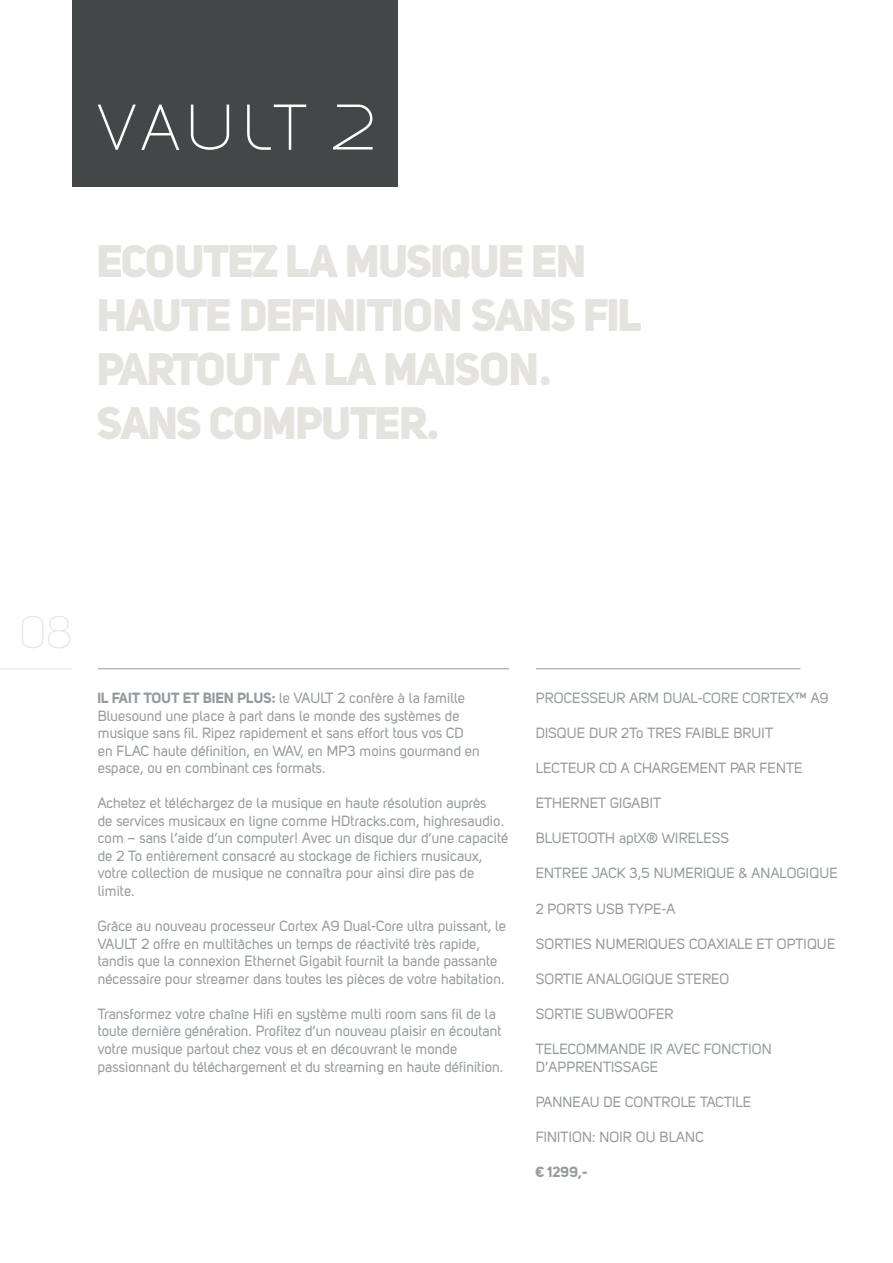
<style>
.page{position:relative;width:893px;height:1263px;background:#fff}
.page>*{position:absolute;margin:0;border:0;box-sizing:border-box;transform-origin:0 0}
.t1{font:45.15px "Uni Sans Thin";color:#e4e3de}
.t2{font:45px/54px "Uni Sans Heavy";letter-spacing:-.035em;color:#e4e3de}
.t3{font:14.7px/17.5px "Uni Sans Regular";color:#939b9e}
.t4{font:14.7px "Uni Sans Bold";color:#939b9e}
.s1{font-family:"Uni Sans Bold"}
</style>
<div class="page">
<div style="left:72px;top:0;width:325px;height:187px;background:#444747"></div>
<hr style="left:536px;top:668px;width:264px;height:1px;background:#939b9e">
<hr style="left:98px;top:668px;width:411px;height:1px;background:#939b9e">
<hr style="left:0;top:668px;width:72px;height:1px;background:#e4e3de">
<svg style="left:98px;top:105px;width:81px;height:45px"></svg>
<svg style="left:247px;top:105px;width:59px;height:45px"></svg>
<svg style="left:191px;top:105px;width:38px;height:45px"></svg>
<svg style="left:333px;top:105px;width:40px;height:44px"></svg>
<h2 class="t2" style="left:98px;top:234px;width:546px">ECOUTEZ LA MUSIQUE EN<br>HAUTE DEFINITION SANS FIL<br>PARTOUT A LA MAISON.<br>SANS COMPUTER.</h2>
<h1 class="t1" style="left:19px;top:607px;width:55px">08</h1>
<p class="t3" style="left:98px;top:689px;width:384px"><span class="s1">IL FAIT TOUT ET BIEN PLUS:</span> le VAULT 2 confère à la famille Bluesound une place à part dans le monde des systèmes de musique sans fil. Ripez rapidement et sans effort tous vos CD en FLAC haute définition, en WAV, en MP3 moins gourmand en espace, ou en combinant ces formats.</p>
<p class="t3" style="left:98px;top:794px;width:412px">Achetez et téléchargez de la musique en haute résolution auprès<br>de services musicaux en ligne comme HDtracks.com, highresaudio. com – sans l’aide d’un computer! Avec un disque dur d’une capacité de 2 To entièrement consacré au stockage de fichiers musicaux, votre collection de musique ne connaîtra pour ainsi dire pas de limite.</p>
<p class="t3" style="left:98px;top:917px;width:410px">Grâce au nouveau processeur Cortex A9 Dual-Core ultra puissant, le VAULT 2 offre en multitâches un temps de réactivité très rapide, tandis que la connexion Ethernet Gigabit fournit la bande passante nécessaire pour streamer dans toutes les pièces de votre habitation.</p>
<p class="t3" style="left:98px;top:1005px;width:407px">Transformez votre chaîne Hifi en système multi room sans fil de la toute dernière génération. Profitez d’un nouveau plaisir en écoutant votre musique partout chez vous et en découvrant le monde passionnant du téléchargement et du streaming en haute définition.</p>
<p class="t3" style="left:536px;top:689px;width:294px">PROCESSEUR ARM DUAL-CORE CORTEX™ A9</p>
<p class="t3" style="left:536px;top:724px;width:239px">DISQUE DUR 2To TRES FAIBLE BRUIT</p>
<p class="t3" style="left:536px;top:759px;width:268px">LECTEUR CD A CHARGEMENT PAR FENTE</p>
<p class="t3" style="left:536px;top:794px;width:127px">ETHERNET GIGABIT</p>
<p class="t3" style="left:536px;top:829px;width:195px">BLUETOOTH aptX® WIRELESS</p>
<p class="t3" style="left:536px;top:864px;width:303px">ENTREE JACK 3,5 NUMERIQUE &amp; ANALOGIQUE</p>
<p class="t3" style="left:536px;top:899px;width:141px">2 PORTS USB TYPE-A</p>
<p class="t3" style="left:536px;top:935px;width:301px">SORTIES NUMERIQUES COAXIALE ET OPTIQUE</p>
<p class="t3" style="left:536px;top:970px;width:195px">SORTIE ANALOGIQUE STEREO</p>
<p class="t3" style="left:536px;top:1005px;width:139px">SORTIE SUBWOOFER</p>
<p class="t3" style="left:536px;top:1040px;width:237px">TELECOMMANDE IR AVEC FONCTION<br>D’APPRENTISSAGE</p>
<p class="t3" style="left:536px;top:1092px;width:217px">PANNEAU DE CONTROLE TACTILE</p>
<p class="t3" style="left:536px;top:1128px;width:170px">FINITION: NOIR OU BLANC</p>
<p class="t4" style="left:536px;top:1162px;width:53px">€ 1299,-</p>
</div>
